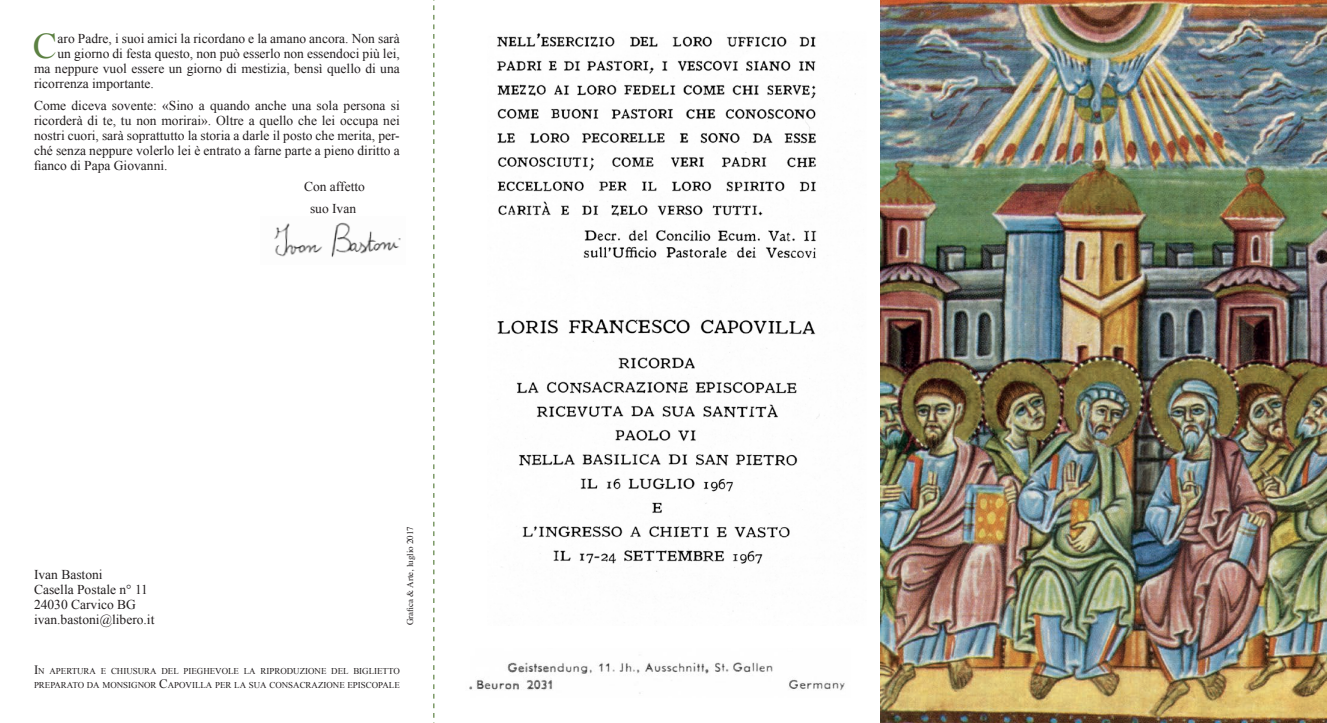
<style>
.page{position:relative;width:1327px;height:723px;background:#fff}
.page>*{position:absolute;margin:0;border:0;box-sizing:border-box;transform-origin:0 0}
.t1{font:36.15px "Times New Roman";color:#5c8142}
.t2{font:13.5px/15px "Times New Roman";color:#231f20;text-align:justify}
.t3{font:9px "Times";color:#231f20}
.t4{font:8.85px/14px "Times New Roman";color:#231f20}
.s1{font-size:12.75px}
</style>
<div class="page">
<img style="left:880px;top:0;width:447px;height:723px">
<img style="left:497px;top:33px;width:359px;height:539px">
<img style="left:469px;top:662px;width:376px;height:32px">
<img style="left:274px;top:222px;width:127px;height:35px">
<svg style="left:433px;top:0;width:1px;height:723px"></svg>
<h1 class="t1" style="left:33px;top:22px;width:26px">C</h1>
<p class="t2" style="left:58px;top:31px;width:344px">aro Padre, i suoi amici la ricordano e la amano ancora. Non sarà</p>
<p class="t2" style="left:58px;top:46px;width:344px">un giorno di festa questo, non può esserlo non essendoci più lei,</p>
<p class="t2" style="left:34px;top:61px;width:367px">ma neppure vuol essere un giorno di mestizia, bensì quello di una</p>
<p class="t2" style="left:34px;top:76px;width:121px">ricorrenza importante.</p>
<p class="t2" style="left:34px;top:98px;width:367px">Come diceva sovente: «Sino a quando anche una sola persona si ricorderà di te, tu non morirai». Oltre a quello che lei occupa nei nostri cuori, sarà soprattutto la storia a darle il posto che merita, per&shy;ché senza neppure volerlo lei è entrato a farne parte a pieno diritto a fianco di Papa Giovanni.</p>
<p class="t2" style="left:304px;top:176px;width:62px;line-height:21.5px;text-align:center">Con affetto suo Ivan</p>
<p class="t2" style="left:34px;top:566px;width:122px;text-align:left">Ivan Bastoni<br>Casella Postale n° 11<br>24030 Carvico BG ivan.bastoni@libero.it</p>
<p class="t3" style="left:402px;top:625px;width:101px;rotate:-90deg">Grafica &amp; Arte, luglio 2017</p>
<p class="t4" style="left:34px;top:663px;width:367px"><span class="s1">I</span>N APERTURA E CHIUSURA DEL PIEGHEVOLE LA RIPRODUZIONE DEL BIGLIETTO<br>PREPARATO DA MONSIGNOR <span class="s1">C</span>APOVILLA PER LA SUA CONSACRAZIONE EPISCOPALE</p>
</div>
